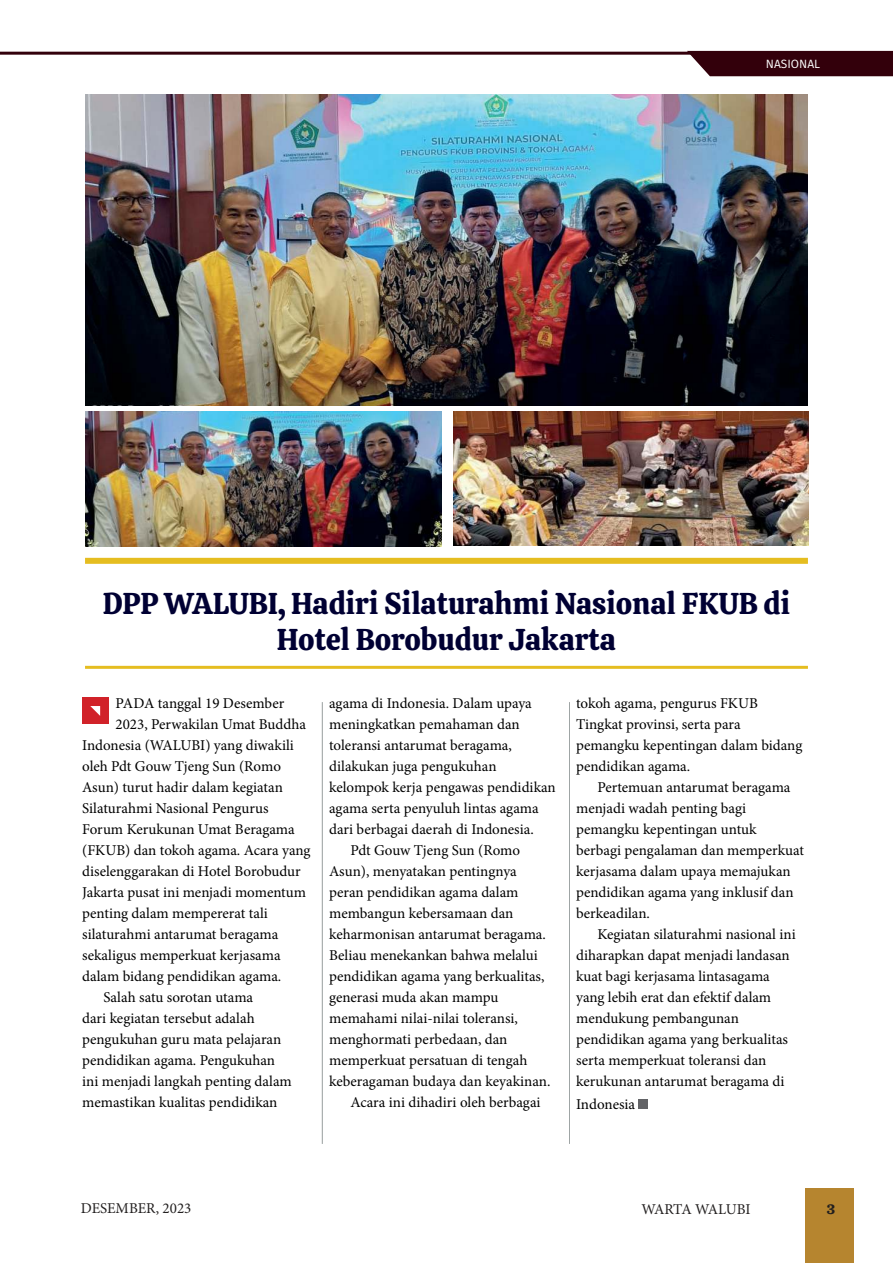
<style>
.page{position:relative;width:893px;height:1263px;background:#fff}
.page>*{position:absolute;margin:0;border:0;box-sizing:border-box;transform-origin:0 0}
.t1{font:30px/36px "Calistoga";color:#003;text-align:center}
.t2{font:15px/21px "Minion Pro";color:#000}
.t3{font:15px "Minion Pro";color:#221f1f}
.t4{font:15px "Minion Pro";letter-spacing:-.03em;color:#221f1f}
.t5{font:700 15px "Sentinel Pro";color:#221f1f}
.t6{font:12px "Fira Sans";color:#fff}
</style>
<div class="page">
<div style="left:805px;top:1188px;width:49px;height:75px;background:#b6852f"></div>
<hr style="left:0;top:52px;width:694px;height:3px;background:#33000b">
<svg style="left:686px;top:50px;width:207px;height:27px"></svg>
<img style="left:85px;top:411px;width:356px;height:135px">
<img style="left:453px;top:411px;width:355px;height:135px">
<div style="left:82px;top:697px;width:27px;height:27px;background:#d12229"></div>
<svg style="left:90px;top:706px;width:10px;height:10px"></svg>
<div style="left:639px;top:1099px;width:9px;height:10px;background:#626366"></div>
<img style="left:85px;top:94px;width:723px;height:311px">
<hr style="left:569px;top:702px;width:1px;height:442px;background:#2e3b3b">
<hr style="left:322px;top:702px;width:1px;height:442px;background:#2e3b3b">
<div style="left:85px;top:558px;width:723px;height:6px;background:#e5bd20"></div>
<hr style="left:85px;top:666px;width:723px;height:3px;background:#e5bd20">
<p class="t6" style="left:766px;top:56px;width:56px">NASIONAL</p>
<h1 class="t1" style="left:103px;top:588px;width:689px">DPP WALUBI, Hadiri Silaturahmi Nasional FKUB di<br>Hotel Borobudur Jakarta</h1>
<p class="t2" style="left:116px;top:694px;width:170px">PADA tanggal 19 Desember</p>
<p class="t2" style="left:116px;top:715px;width:192px">2023, Perwakilan Umat Buddha</p>
<p class="t2" style="left:82px;top:736px;width:213px">Indonesia (WALUBI) yang diwakili</p>
<p class="t2" style="left:82px;top:757px;width:200px">oleh Pdt Gouw Tjeng Sun (Romo</p>
<p class="t2" style="left:82px;top:778px;width:202px">Asun) turut hadir dalam kegiatan</p>
<p class="t2" style="left:82px;top:799px;width:188px">Silaturahmi Nasional Pengurus</p>
<p class="t2" style="left:82px;top:820px;width:214px">Forum Kerukunan Umat Beragama</p>
<p class="t2" style="left:82px;top:841px;width:230px">(FKUB) dan tokoh agama. Acara yang</p>
<p class="t2" style="left:82px;top:862px;width:220px">diselenggarakan di Hotel Borobudur</p>
<p class="t2" style="left:82px;top:883px;width:225px">Jakarta pusat ini menjadi momentum</p>
<p class="t2" style="left:82px;top:904px;width:187px">penting dalam mempererat tali</p>
<p class="t2" style="left:82px;top:925px;width:198px">silaturahmi antarumat beragama</p>
<p class="t2" style="left:82px;top:946px;width:200px">sekaligus memperkuat kerjasama</p>
<p class="t2" style="left:82px;top:967px;width:201px">dalam bidang pendidikan agama.</p>
<p class="t2" style="left:103px;top:988px;width:151px">Salah satu sorotan utama</p>
<p class="t2" style="left:82px;top:1009px;width:174px">dari kegiatan tersebut adalah</p>
<p class="t2" style="left:82px;top:1030px;width:201px">pengukuhan guru mata pelajaran</p>
<p class="t2" style="left:82px;top:1051px;width:194px">pendidikan agama. Pengukuhan</p>
<p class="t2" style="left:82px;top:1072px;width:211px">ini menjadi langkah penting dalam</p>
<p class="t2" style="left:82px;top:1093px;width:197px">memastikan kualitas pendidikan</p>
<p class="t2" style="left:329px;top:694px;width:204px">agama di Indonesia. Dalam upaya</p>
<p class="t2" style="left:329px;top:715px;width:192px">meningkatkan pemahaman dan</p>
<p class="t2" style="left:329px;top:736px;width:184px">toleransi antarumat beragama,</p>
<p class="t2" style="left:329px;top:757px;width:169px">dilakukan juga pengukuhan</p>
<p class="t2" style="left:329px;top:778px;width:228px">kelompok kerja pengawas pendidikan</p>
<p class="t2" style="left:329px;top:799px;width:211px">agama serta penyuluh lintas agama</p>
<p class="t2" style="left:329px;top:820px;width:206px">dari berbagai daerah di Indonesia.</p>
<p class="t2" style="left:350px;top:841px;width:171px">Pdt Gouw Tjeng Sun (Romo</p>
<p class="t2" style="left:329px;top:862px;width:189px">Asun), menyatakan pentingnya</p>
<p class="t2" style="left:329px;top:883px;width:191px">peran pendidikan agama dalam</p>
<p class="t2" style="left:329px;top:904px;width:186px">membangun kebersamaan dan</p>
<p class="t2" style="left:329px;top:925px;width:218px">keharmonisan antarumat beragama.</p>
<p class="t2" style="left:329px;top:946px;width:210px">Beliau menekankan bahwa melalui</p>
<p class="t2" style="left:329px;top:967px;width:217px">pendidikan agama yang berkualitas,</p>
<p class="t2" style="left:329px;top:988px;width:171px">generasi muda akan mampu</p>
<p class="t2" style="left:329px;top:1009px;width:190px">memahami nilai-nilai toleransi,</p>
<p class="t2" style="left:329px;top:1030px;width:180px">menghormati perbedaan, dan</p>
<p class="t2" style="left:329px;top:1051px;width:200px">memperkuat persatuan di tengah</p>
<p class="t2" style="left:329px;top:1072px;width:223px">keberagaman budaya dan keyakinan.</p>
<p class="t2" style="left:350px;top:1093px;width:192px">Acara ini dihadiri oleh berbagai</p>
<p class="t2" style="left:576px;top:694px;width:228px">tokoh agama, pengurus FKUB<br>Tingkat provinsi, serta para pemangku kepentingan dalam bidang pendidikan agama.</p>
<p class="t2" style="left:576px;top:778px;width:229px;text-indent:21px">Pertemuan antarumat beragama menjadi wadah penting bagi pemangku kepentingan untuk berbagi pengalaman dan memperkuat kerjasama dalam upaya memajukan pendidikan agama yang inklusif dan berkeadilan.</p>
<p class="t2" style="left:576px;top:925px;width:221px;text-indent:21px">Kegiatan silaturahmi nasional ini diharapkan dapat menjadi landasan kuat bagi kerjasama lintasagama yang lebih erat dan efektif dalam mendukung pembangunan pendidikan agama yang berkualitas serta memperkuat toleransi dan kerukunan antarumat beragama di</p>
<p class="t2" style="left:576px;top:1095px;width:61px">Indonesia</p>
<p class="t3" style="left:81px;top:1203px;width:112px">DESEMBER, 2023</p>
<p class="t4" style="left:641px;top:1203px;width:111px">WARTA WALUBI</p>
<p class="t5" style="left:827px;top:1204px;width:10px">3</p>
</div>
